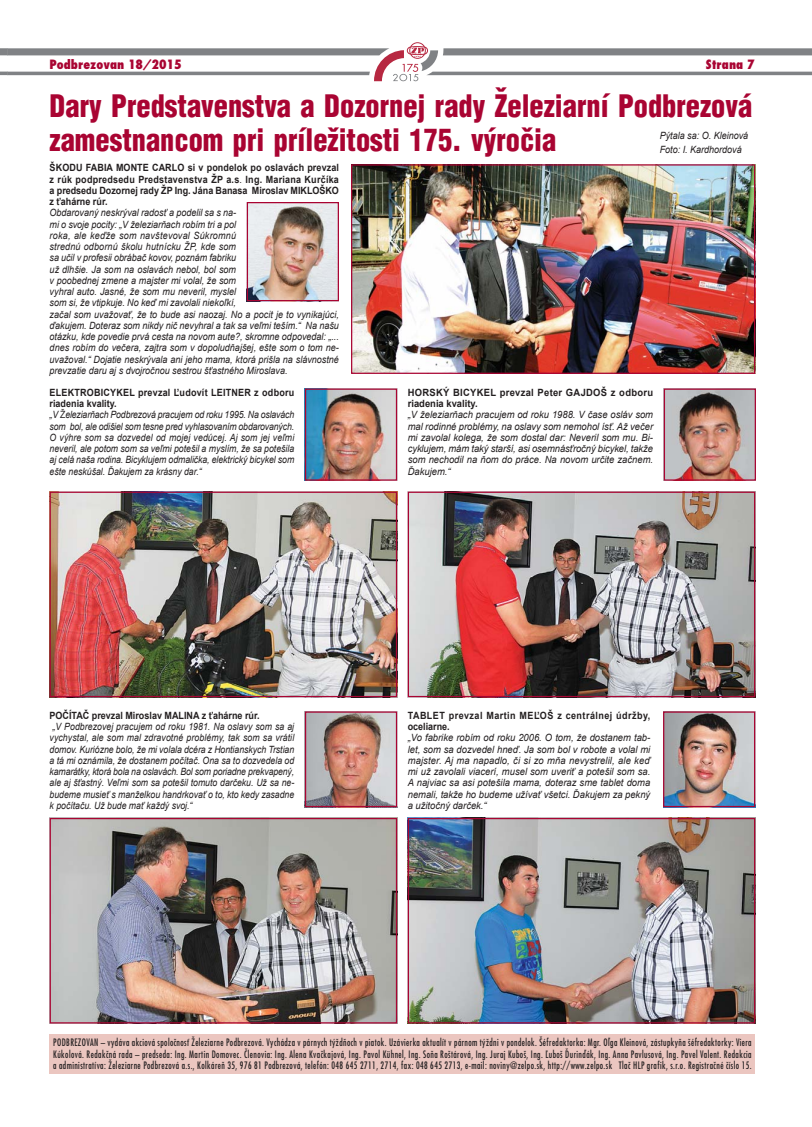
<style>
.page{position:relative;width:812px;height:1127px;background:#fff}
.page>*{position:absolute;margin:0;border:0;box-sizing:border-box;transform-origin:0 0}
.t1{font:900 30.25px/33.8px "Switzerland Cond";color:#a90432;scale:.94 1}
.t2{font:800 12.5px "Fujiyama";color:#a90432}
.t3{font:italic 10px/11.2px "Arial";color:#231f20;scale:.87 1}
.t4{font:italic 10px/11.2px "Arial";color:#231f20;scale:.9 1}
.t5{font:10px/11.2px "Fujiyama";letter-spacing:.05em;color:#231f20;text-align:justify;scale:.89 1}
.t6{font:italic 10px/11.2px "Arial";color:#231f20;text-align:justify;scale:.94 1}
.t7{font:700 10px/11.2px "Arial";color:#231f20;text-align:justify;scale:.9 1}
.t8{font:700 10px/11.2px "Arial";letter-spacing:.03em;color:#231f20;scale:.94 1}
.t9{font:700 10px/11.2px "Arial";letter-spacing:.05em;color:#231f20;scale:.9 1}
.s1{font-weight:400}
.s2{font-weight:700;font-style:normal}
.s3{font-style:normal}
</style>
<div class="page">
<img style="left:409px;top:494px;width:344px;height:201px">
<div style="left:407px;top:492px;width:348px;height:205px;border:1px solid #a90432"></div>
<svg style="left:0;top:42px;width:811px;height:39px"></svg>
<div style="left:50px;top:1034px;width:705px;height:40px;background:#ebc6c0"></div>
<img style="left:353px;top:166px;width:400px;height:206px">
<div style="left:351px;top:164px;width:404px;height:210px;border:1px solid #a90432"></div>
<img style="left:249px;top:204px;width:88px;height:95px">
<div style="left:247px;top:202px;width:92px;height:99px;border:1px solid #a90432"></div>
<img style="left:307px;top:390px;width:88px;height:89px">
<div style="left:305px;top:388px;width:92px;height:93px;border:1px solid #a90432"></div>
<img style="left:665px;top:713px;width:88px;height:92px">
<div style="left:663px;top:711px;width:92px;height:96px;border:1px solid #a90432"></div>
<img style="left:52px;top:494px;width:343px;height:201px">
<div style="left:50px;top:492px;width:347px;height:205px;border:1px solid #a90432"></div>
<img style="left:665px;top:390px;width:88px;height:89px">
<div style="left:663px;top:388px;width:92px;height:93px;border:1px solid #a90432"></div>
<img style="left:307px;top:713px;width:88px;height:92px">
<div style="left:305px;top:711px;width:92px;height:96px;border:1px solid #a90432"></div>
<img style="left:52px;top:820px;width:343px;height:201px">
<div style="left:50px;top:818px;width:347px;height:205px;border:1px solid #a90432"></div>
<img style="left:409px;top:820px;width:344px;height:201px">
<div style="left:407px;top:818px;width:348px;height:205px;border:1px solid #a90432"></div>
<p class="t2" style="left:50px;top:58px;width:133px">Podbrezovan 18/2015</p>
<p class="t2" style="left:705px;top:58px;width:50px">Strana 7</p>
<h1 class="t1" style="left:50px;top:91px;width:749px">Dary Predstavenstva a Dozornej rady Železiarní Podbrezová zamestnancom pri príležitosti 175. výročia</h1>
<p class="t7" style="left:50px;top:162px;width:323px">ŠKODU FABIA MONTE CARLO si v pondelok po oslavách prevzal z rúk podpredsedu Predstavenstva ŽP a.s<span class="s1">.</span> Ing. Mariana Kurčíka a predsedu Dozornej rady ŽP Ing. Jána Banasa Miroslav MIKLOŠKO z ťahárne rúr.</p>
<p class="t4" style="left:50px;top:207px;width:323px">Obdarovaný neskrýval radosť a podelil sa s na-<br>mi o svoje pocity: „V železiarňach robím tri a pol<br>roka, ale keďže som navštevoval Súkromnú<br>strednú odbornú školu hutnícku ŽP, kde som<br>sa učil v profesii obrábač kovov, poznám fabriku<br>už dlhšie. Ja som na oslavách nebol, bol som<br>v poobednej zmene a majster mi volal, že som<br>vyhral auto. Jasné, že som mu neveril, myslel<br>som si, že vtipkuje. No keď mi zavolali niekoľkí,<br>začal som uvažovať, že to bude asi naozaj. No a pocit je to vynikajúci, ďakujem. Doteraz som nikdy nič nevyhral a tak sa veľmi teším.“ Na našu otázku, kde povedie prvá cesta na novom aute?, skromne odpovedal: „... dnes robím do večera, zajtra som v dopoludňajšej, ešte som o tom ne&shy;uvažoval.“ Dojatie neskrývala ani jeho mama, ktorá prišla na slávnostné prevzatie daru aj s dvojročnou sestrou šťastného Miroslava.</p>
<p class="t4" style="left:659px;top:129px;width:100px;line-height:14px">Pýtala sa: O. Kleinová<br>Foto: I. Kardhordová</p>
<p class="t3" style="left:50px;top:387px;width:283px"><span class="s2">ELEKTROBICYKEL prevzal Ľudovít LEITNER z odboru riadenia kvality.<br></span>„V <span class="s3">Ž</span>eleziarňach Podbrezová pracujem od roku 1995. Na oslavách som bol, ale odišiel som tesne pred vyhlasovaním obdarovaných.<br>O výhre som sa dozvedel od mojej vedúcej. Aj som jej veľmi neveril, ale potom som sa veľmi potešil a myslím, že sa potešila aj celá naša rodina. Bicyklujem odmalička, elektrický bicykel som ešte neskúšal. Ďakujem za krásny dar.“</p>
<p class="t7" style="left:50px;top:710px;width:235px">POČÍTAČ prevzal Miroslav MALINA z ťahárne rúr.</p>
<p class="t3" style="left:50px;top:721px;width:283px;text-align:justify">„V Podbrezovej pracujem od roku 1981. Na oslavy som sa aj vychystal, ale som mal zdravotné problémy, tak som sa vrátil domov. Kuriózne bolo, že mi volala dcéra z Hontianskych Trstian a tá mi oznámila, že dostanem počítač. Ona sa to dozvedela od kamarátky, ktorá bola na oslavách. Bol som poriadne prekvapený, ale aj šťastný. Veľmi som sa potešil tomuto darčeku. Už sa ne&shy;budeme musieť s manželkou handrkovať o to, kto kedy zasadne k počítaču. Už bude mať každý svoj.“</p>
<p class="t8" style="left:407px;top:387px;width:262px">HORSKÝ BICYKEL prevzal Peter GAJDOŠ z odboru riadenia kvality.</p>
<p class="t6" style="left:407px;top:409px;width:262px">„V železiarňach pracujem od roku 1988. V čase osláv som mal rodinné problémy, na oslavy som nemohol ísť. Až večer mi zavolal kolega, že som dostal dar: Neveril som mu. Bi&shy;cyklujem, mám taký starší, asi osemnásťročný bicykel, takže som nechodil na ňom do práce. Na novom určite začnem.<br>Ďakujem.“</p>
<p class="t9" style="left:407px;top:710px;width:271px">TABLET prevzal Martin MEĽOŠ z centrálnej údržby, oceliarne.</p>
<p class="t6" style="left:407px;top:732px;width:259px">„Vo fabrike robím od roku 2006. O tom, že dostanem tab&shy;let, som sa dozvedel hneď. Ja som bol v robote a volal mi majster. Aj ma napadlo, či si zo mňa nevystrelil, ale keď mi už zavolali viacerí, musel som uveriť a potešil som sa.<br>A najviac sa asi potešila mama, doteraz sme tablet doma nemali, takže ho budeme užívať všetci. Ďakujem za pekný a užitočný darček.“</p>
<p class="t5" style="left:53px;top:1037px;width:786px">PODBREZOVAN – vydáva akciová spoločnosť Železiarne Podbrezová. Vychádza v párnych týždňoch v piatok. Uzávierka aktualít v párnom týždni v pondelok. Šéfredaktorka: Mgr. Oľga Kleinová, zástupkyňa šéfredaktorky: Viera Kúkolová. Redakčná rada – predseda: Ing. Martin Domovec. Členovia: Ing. Alena Kvačkajová, Ing. Pavol Kühnel, Ing. Soňa Roštárová, Ing. Juraj Kuboš, Ing. Ľuboš Ďurinďák, Ing. Anna Pavlusová, Ing. Pavel Valent. Redakcia a administratíva: Železiarne Podbrezová a.s., Kolkáreň 35, 976 81 Podbrezová, telefón: 048 645 2711, 2714, fax: 048 645 2713, e-mail: noviny@zelpo.sk, http://www.zelpo.sk Tlač HLP grafik, s.r.o. Registračné číslo 15.</p>
</div>
